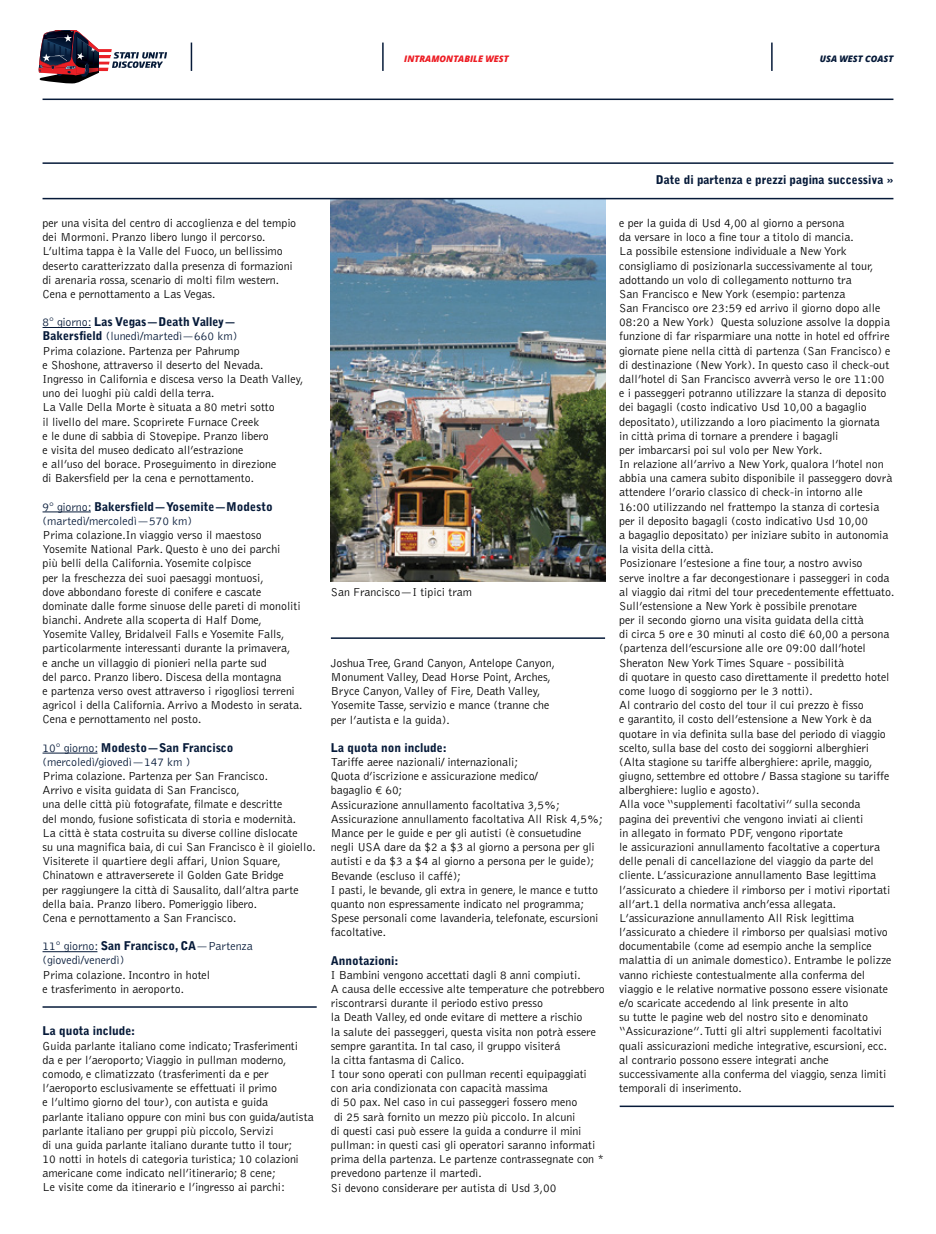
<style>
.page{position:relative;width:936px;height:1234px;background:#fff}
.page>*{position:absolute;margin:0;border:0;box-sizing:border-box;transform-origin:0 0}
.t1{font:300 12px/14.1px "Bell Gothic";letter-spacing:-.005em;color:#000}
.t2{font:300 12px/14.1px "Bell Gothic";letter-spacing:-.005em;color:#061a39}
.t3{font:900 12px "Bell Gothic";letter-spacing:-.005em;color:#061a39}
.t4{font:300 11.85px "Bell Gothic";color:#000}
.t5{font:italic 800 9px "Open Sans";color:#ed1d24}
.t6{font:italic 800 9px "Open Sans";color:#061a39}
.s1{color:#061a39}
.s2{font-weight:900;color:#061a39}
.s3{font-weight:900}
.s4{font-family:"Bell Gothic Std"}
</style>
<div class="page">
<svg style="left:39px;top:31px;width:128px;height:52px"></svg>
<svg style="left:191px;top:43px;width:1px;height:28px"></svg>
<svg style="left:382px;top:43px;width:1px;height:28px"></svg>
<svg style="left:771px;top:43px;width:1px;height:28px"></svg>
<hr style="left:43px;top:327px;width:48px;height:1px;background:#061a39">
<hr style="left:43px;top:511px;width:48px;height:1px;background:#061a39">
<hr style="left:43px;top:752px;width:54px;height:1px;background:#061a39">
<hr style="left:43px;top:951px;width:54px;height:1px;background:#061a39">
<img style="left:331px;top:199px;width:274px;height:382px">
<hr style="left:619px;top:1105px;width:274px;height:1px;background:#061a39">
<hr style="left:331px;top:637px;width:274px;height:1px;background:#061a39">
<hr style="left:43px;top:1006px;width:274px;height:1px;background:#061a39">
<hr style="left:43px;top:98px;width:850px;height:2px;background:#061a39">
<hr style="left:43px;top:198px;width:850px;height:1px;background:#061a39">
<hr style="left:43px;top:162px;width:850px;height:2px;background:#061a39">
<p class="t5" style="left:404px;top:52px;width:106px">INTRAMONTABILE WEST</p>
<p class="t6" style="left:819px;top:52px;width:75px">USA WEST COAST</p>
<p class="t1" style="left:43px;top:216px;width:255px">per una visita del centro di accoglienza e del tempio dei Mormoni. Pranzo libero lungo il percorso.<br>L’ultima tappa è la Valle del Fuoco, un bellissimo deserto caratterizzato dalla presenza di formazioni di arenaria rossa, scenario di molti film western.<br>Cena e pernottamento a Las Vegas.</p>
<p class="t1" style="left:43px;top:315px;width:262px"><span class="s1">8° giorno:</span> <span class="s2">Las Vegas—Death Valley—<br>Bakersfield</span> <span class="s1">(lunedì/martedì—660 km)<br></span>Prima colazione. Partenza per Pahrump<br>e Shoshone, attraverso il deserto del Nevada.<br>Ingresso in California e discesa verso la Death Valley, uno dei luoghi più caldi della terra.<br>La Valle Della Morte è situata a 80 metri sotto<br>il livello del mare. Scoprirete Furnace Creek<br>e le dune di sabbia di Stovepipe. Pranzo libero<br>e visita del museo dedicato all’estrazione<br>e all’uso del borace. Proseguimento in direzione<br>di Bakersfield per la cena e pernottamento.</p>
<p class="t2" style="left:43px;top:500px;width:232px">9° giorno: <span class="s3">Bakersfield—Yosemite—Modesto </span>(martedì/mercoledì—570 km)</p>
<p class="t1" style="left:43px;top:528px;width:261px">Prima colazione.In viaggio verso il maestoso Yosemite National Park. Questo è uno dei parchi<br>più belli della California. Yosemite colpisce<br>per la freschezza dei suoi paesaggi montuosi,<br>dove abbondano foreste di conifere e cascate dominate dalle forme sinuose delle pareti di monoliti bianchi. Andrete alla scoperta di Half Dome, Yosemite Valley, Bridalveil Falls e Yosemite Falls, particolarmente interessanti durante la primavera,<br>e anche un villaggio di pionieri nella parte sud<br>del parco. Pranzo libero. Discesa della montagna<br>e partenza verso ovest attraverso i rigogliosi terreni agricol i della California. Arrivo a Modesto in serata.<br>Cena e pernottamento nel posto.</p>
<p class="t2" style="left:43px;top:740px;width:192px">10° giorno: <span class="s3">Modesto—San Francisco </span>(mercoledì/giovedì—147 km )</p>
<p class="t1" style="left:43px;top:769px;width:274px">Prima colazione. Partenza per San Francisco.<br>Arrivo e visita guidata di San Francisco,<br>una delle città più fotografate, filmate e descritte<br>del mondo, fusione sofisticata di storia e modernità.<br>La città è stata costruita su diverse colline dislocate<br>su una magnifica baia, di cui San Francisco è il gioiello.<br>Visiterete il quartiere degli affari, Union Square, Chinatown e attraverserete il Golden Gate Bridge<br>per raggiungere la città di Sausalito, dall’altra parte della baia. Pranzo libero. Pomeriggio libero.<br>Cena e pernottamento a San Francisco.</p>
<p class="t2" style="left:43px;top:939px;width:212px">11° giorno: <span class="s3">San Francisco, CA</span>—Partenza (giovedì/venerdì)</p>
<p class="t1" style="left:43px;top:967px;width:169px">Prima colazione. Incontro in hotel e trasferimento in aeroporto.</p>
<p class="t3" style="left:43px;top:1023px;width:94px">La quota include:</p>
<p class="t1" style="left:43px;top:1038px;width:273px">Guida parlante italiano come indicato; Trasferimenti<br>da e per l’aeroporto; Viaggio in pullman moderno, comodo, e climatizzato (trasferimenti da e per l’aeroporto esclusivamente se effettuati il primo<br>e l’ultimo giorno del tour), con autista e guida<br>parlante italiano oppure con mini bus con guida/autista parlante italiano per gruppi più piccolo, Servizi<br>di una guida parlante italiano durante tutto il tour;<br>10 notti in hotels di categoria turistica; 10 colazioni americane come indicato nell’itinerario; 8 cene;<br>Le visite come da itinerario e l’ingresso ai parchi:</p>
<p class="t4" style="left:331px;top:585px;width:143px">San Francisco—I tipici tram</p>
<p class="t1" style="left:331px;top:656px;width:225px">Joshua Tree, Grand Canyon, Antelope Canyon, Monument Valley, Dead Horse Point, Arches, Bryce Canyon, Valley of Fire, Death Valley, Yosemite Tasse, servizio e mance (tranne che per l’autista e la guida).</p>
<p class="t3" style="left:331px;top:740px;width:117px">La quota non include:</p>
<p class="t1" style="left:331px;top:755px;width:274px">Tariffe aeree nazionali/ internazionali;<br>Quota d’iscrizione e assicurazione medico/<br>bagaglio <span class="s4">€</span> 60;<br>Assicurazione annullamento facoltativa 3,5%; Assicurazione annullamento facoltativa All Risk 4,5%; Mance per le guide e per gli autisti (è consuetudine negli USA dare da $2 a $3 al giorno a persona per gli autisti e da $3 a $4 al giorno a persona per le guide); Bevande (escluso il caffé);<br>I pasti, le bevande, gli extra in genere, le mance e tutto quanto non espressamente indicato nel programma; Spese personali come lavanderia, telefonate, escursioni facoltative.</p>
<p class="t3" style="left:331px;top:953px;width:69px">Annotazioni:</p>
<p class="t1" style="left:331px;top:967px;width:275px">I Bambini vengono accettati dagli 8 anni compiuti.<br>A causa delle eccessive alte temperature che potrebbero riscontrarsi durante il periodo estivo presso<br>la Death Valley, ed onde evitare di mettere a rischio<br>la salute dei passeggeri, questa visita non potrà essere sempre garantita. In tal caso, il gruppo visiterá<br>la citta fantasma di Calico.<br>I tour sono operati con pullman recenti equipaggiati con aria condizionata con capacità massima<br>di 50 pax. Nel caso in cui passeggeri fossero meno<br>di 25 sarà fornito un mezzo più piccolo. In alcuni<br>di questi casi può essere la guida a condurre il mini pullman: in questi casi gli operatori saranno informati prima della partenza. Le partenze contrassegnate con * prevedono partenze il martedì.<br>Si devono considerare per autista di Usd 3,00</p>
<p class="t3" style="left:656px;top:173px;width:239px">Date di partenza e prezzi pagina successiva »</p>
<p class="t1" style="left:619px;top:216px;width:276px">e per la guida di Usd 4,00 al giorno a persona<br>da versare in loco a fine tour a titolo di mancia.<br>La possibile estensione individuale a New York consigliamo di posizionarla successivamente al tour, adottando un volo di collegamento notturno tra<br>San Francisco e New York (esempio: partenza<br>San Francisco ore 23:59 ed arrivo il giorno dopo alle 08:20 a New York) Questa soluzione assolve la doppia funzione di far risparmiare una notte in hotel ed offrire giornate piene nella città di partenza (San Francisco) e di destinazione (New York). In questo caso il check-out dall’hotel di San Francisco avverrà verso le ore 11:00<br>e i passeggeri potranno utilizzare la stanza di deposito dei bagagli (costo indicativo Usd 10,00 a bagaglio depositato), utilizzando a loro piacimento la giornata<br>in città prima di tornare a prendere i bagagli<br>per imbarcarsi poi sul volo per New York.<br>In relazione all’arrivo a New York, qualora l’hotel non abbia una camera subito disponibile il passeggero dovrà attendere l’orario classico di check-in intorno alle 16:00 utilizzando nel frattempo la stanza di cortesia per il deposito bagagli (costo indicativo Usd 10,00<br>a bagaglio depositato) per iniziare subito in autonomia la visita della città.<br>Posizionare l’estesione a fine tour, a nostro avviso<br>serve inoltre a far decongestionare i passeggeri in coda al viaggio dai ritmi del tour precedentemente effettuato.<br>Sull’estensione a New York è possibile prenotare<br>per il secondo giorno una visita guidata della città<br>di circa 5 ore e 30 minuti al costo di<span class="s4">€</span> 60,00 a persona (partenza dell’escursione alle ore 09:00 dall’hotel Sheraton New York Times Square - possibilità<br>di quotare in questo caso direttamente il predetto hotel come luogo di soggiorno per le 3 notti).<br>Al contrario del costo del tour il cui prezzo è fisso<br>e garantito, il costo dell’estensione a New York è da quotare in via definita sulla base del periodo di viaggio scelto, sulla base del costo dei soggiorni alberghieri (Alta stagione su tariffe alberghiere: aprile, maggio, giugno, settembre ed ottobre / Bassa stagione su tariffe alberghiere: luglio e agosto).<br>Alla voce “supplementi facoltativi” sulla seconda pagina dei preventivi che vengono inviati ai clienti<br>in allegato in formato PDF, vengono riportate<br>le assicurazioni annullamento facoltative a copertura delle penali di cancellazione del viaggio da parte del cliente. L’assicurazione annullamento Base legittima l’assicurato a chiedere il rimborso per i motivi riportati all’art.1 della normativa anch’essa allegata.<br>L’assicurazione annullamento All Risk legittima l’assicurato a chiedere il rimborso per qualsiasi motivo documentabile (come ad esempio anche la semplice malattia di un animale domestico). Entrambe le polizze vanno richieste contestualmente alla conferma del viaggio e le relative normative possono essere visionate e/o scaricate accedendo al link presente in alto<br>su tutte le pagine web del nostro sito e denominato “Assicurazione”. Tutti gli altri supplementi facoltativi quali assicurazioni mediche integrative, escursioni, ecc. al contrario possono essere integrati anche successivamente alla conferma del viaggio, senza limiti temporali di inserimento.</p>
</div>
